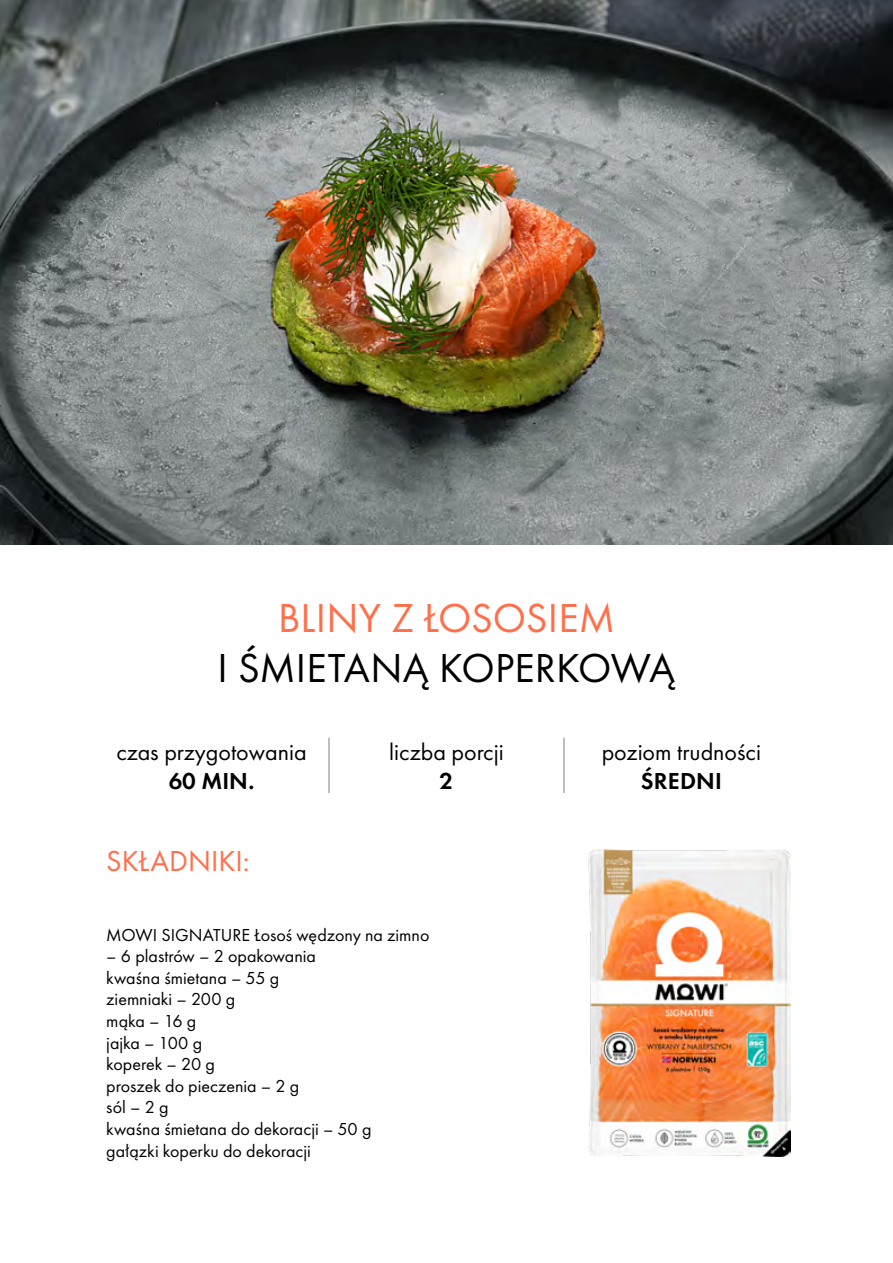
<style>
.page{position:relative;width:893px;height:1263px;background:#fff}
.page>*{position:absolute;margin:0;border:0;box-sizing:border-box;transform-origin:0 0}
.t1{font:42px "Futura PT";color:#000}
.t2{font:42px "Futura PT";letter-spacing:.005em;color:#ff6f4a}
.t3{font:30px "Futura PT";color:#ff6f4a}
.t4{font:24px "Futura PT";color:#000}
.t5{font:600 24px "Futura PT";letter-spacing:.01em;color:#000}
.t6{font:18px/21.6px "Futura PT";color:#000}
</style>
<div class="page">
<img style="left:0;top:0;width:893px;height:545px">
<hr style="left:329px;top:738px;width:1px;height:55px;background:#808080">
<hr style="left:564px;top:738px;width:1px;height:55px;background:#808080">
<img style="left:588px;top:849px;width:202px;height:308px">
<h1 class="t2" style="left:278px;top:593px;width:338px">BLINY Z ŁOSOSIEM</h1>
<h1 class="t1" style="left:218px;top:643px;width:459px">I ŚMIETANĄ KOPERKOWĄ</h1>
<h3 class="t4" style="left:116px;top:738px;width:192px">czas przygotowania</h3>
<h3 class="t5" style="left:169px;top:766px;width:87px">60 MIN.</h3>
<h2 class="t3" style="left:106px;top:843px;width:145px">SKŁADNIKI:</h2>
<h3 class="t4" style="left:389px;top:738px;width:116px">liczba porcji</h3>
<h3 class="t5" style="left:440px;top:766px;width:15px">2</h3>
<p class="t6" style="left:106px;top:924px;width:325px">MOWI SIGNATURE Łosoś wędzony na zimno</p>
<p class="t6" style="left:106px;top:945px;width:267px">– 6 plastrów – 2 opakowania kwaśna śmietana – 55 g<br>ziemniaki – 200 g<br>mąka – 16 g<br>jajka – 100 g<br>koperek – 20 g<br>proszek do pieczenia – 2 g<br>sól – 2 g<br>kwaśna śmietana do dekoracji – 50 g gałązki koperku do dekoracji</p>
<h3 class="t4" style="left:602px;top:738px;width:161px">poziom trudności</h3>
<h3 class="t5" style="left:641px;top:766px;width:83px">ŚREDNI</h3>
</div>
